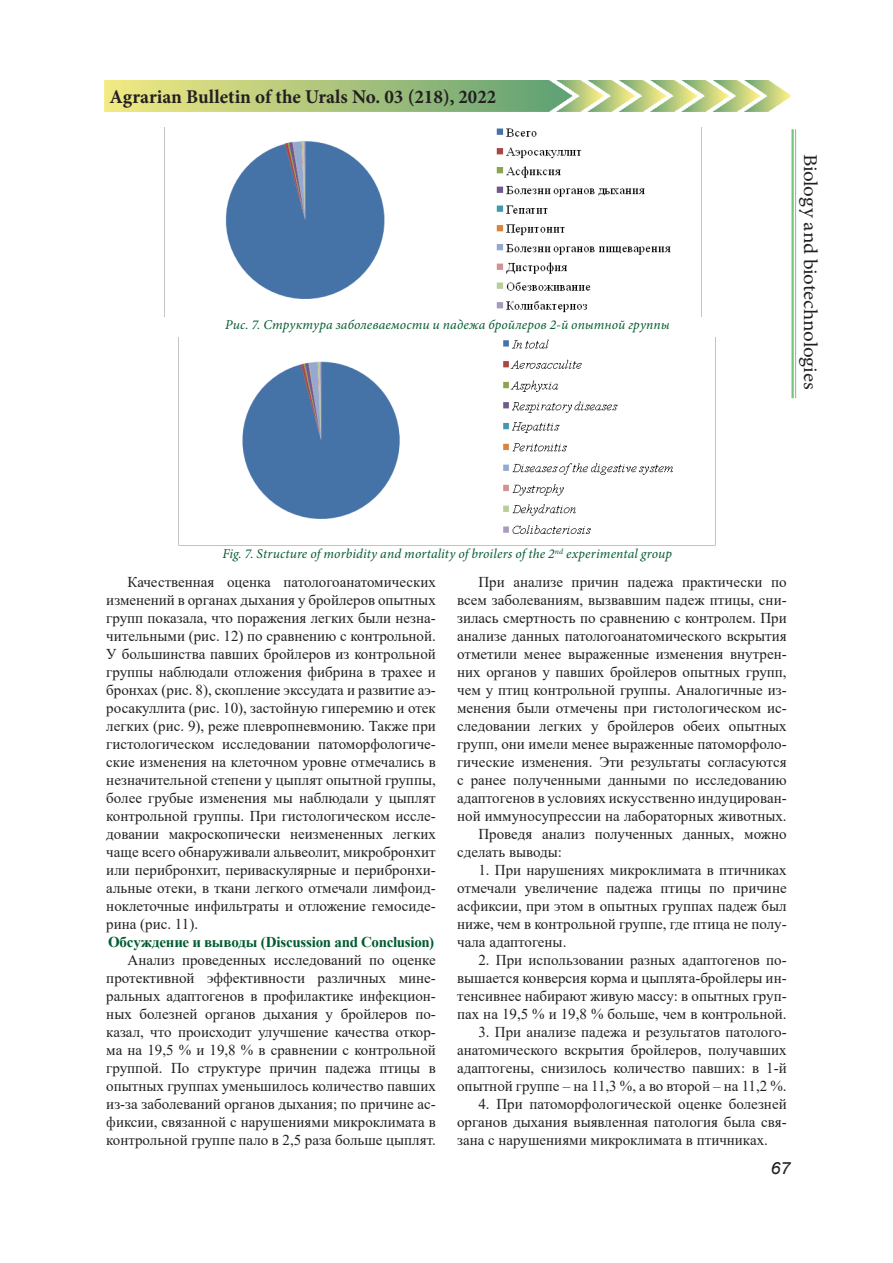
<style>
.page{position:relative;width:893px;height:1263px;background:#fff}
.page>*{position:absolute;margin:0;border:0;box-sizing:border-box;transform-origin:0 0}
.t1{font:700 19.5px "Minion Pro";color:#231f20}
.t2{font:19.5px "Minion Pro";letter-spacing:-.01em;color:#231f20;scale:1.08 1}
.t3{font:italic 16.8px "Arial";color:#231f20;scale:1.08 1}
.t4{font:15px/18px "Times New Roman";color:#231f20;text-align:justify}
.t5{font:700 15px "Times New Roman";letter-spacing:-.015em;color:#025b30}
.t6{font:italic 13.5px "Minion Pro";letter-spacing:.01em;color:#025b30}
</style>
<div class="page">
<hr style="left:791px;top:129px;width:3px;height:269px;background:#40ae49">
<hr style="left:795px;top:129px;width:1px;height:269px;background:#40ae49">
<img style="left:104px;top:80px;width:686px;height:32px">
<img style="left:225px;top:128px;width:446px;height:185px">
<img style="left:242px;top:339px;width:431px;height:195px">
<h1 class="t1" style="left:110px;top:83px;width:388px">Agrarian Bulletin of the Urals No. 03 (218), 2022</h1>
<p class="t6" style="left:225px;top:316px;width:446px">Рис. 7. Структура заболеваемости и падежа бройлеров 2-й опытной группы</p>
<h1 class="t2" style="left:823px;top:154px;width:220px;rotate:90deg">Biology and biotechnologies</h1>
<p class="t6" style="left:222px;top:545px;width:451px">Fig. 7. Structure of morbidity and mortality of broilers of the 2<sup>nd</sup> experimental group</p>
<p class="t4" style="left:106px;top:572px;width:331px;text-indent:21px">Качественная оценка патологоанатомических изменений в органах дыхания у бройлеров опытных групп показала, что поражения легких были незна&shy;чительными (рис. 12) по сравнению с контрольной.<br>У большинства павших бройлеров из контрольной группы наблюдали отложения фибрина в трахее и бронхах (рис. 8), скопление экссудата и развитие аэ&shy;росакуллита (рис. 10), застойную гиперемию и отек легких (рис. 9), реже плевропневмонию. Также при гистологическом исследовании патоморфологиче&shy;ские изменения на клеточном уровне отмечались в незначительной степени у цыплят опытной группы, более грубые изменения мы наблюдали у цыплят контрольной группы. При гистологическом иссле&shy;довании макроскопически неизмененных легких чаще всего обнаруживали альвеолит, микробронхит или перибронхит, периваскулярные и перибронхи&shy;альные отеки, в ткани легкого отмечали лимфоид&shy;ноклеточные инфильтраты и отложение гемосиде&shy;рина (рис. 11).</p>
<p class="t5" style="left:108px;top:931px;width:327px">Обсуждение и выводы (Discussion and Conclusion)</p>
<p class="t4" style="left:106px;top:950px;width:331px;text-indent:21px">Анализ проведенных исследований по оценке протективной эффективности различных мине&shy;ральных адаптогенов в профилактике инфекцион&shy;ных болезней органов дыхания у бройлеров по&shy;казал, что происходит улучшение качества откор&shy;ма на 19,5 % и 19,8 % в сравнении с контрольной группой. По структуре причин падежа птицы в опытных группах уменьшилось количество павших из-за заболеваний органов дыхания; по причине ас&shy;фиксии, связанной с нарушениями микроклимата в контрольной группе пало в 2,5 раза больше цыплят.</p>
<p class="t4" style="left:478px;top:572px;width:310px">При анализе причин падежа практически по</p>
<p class="t4" style="left:457px;top:590px;width:331px">всем заболеваниям, вызвавшим падеж птицы, сни-</p>
<p class="t4" style="left:457px;top:608px;width:331px">зилась смертность по сравнению с контролем. При</p>
<p class="t4" style="left:457px;top:626px;width:331px">анализе данных патологоанатомического вскрытия</p>
<p class="t4" style="left:457px;top:644px;width:331px">отметили менее выраженные изменения внутрен-</p>
<p class="t4" style="left:457px;top:662px;width:331px">них органов у павших бройлеров опытных групп,</p>
<p class="t4" style="left:457px;top:680px;width:331px">чем у птиц контрольной группы. Аналогичные из-</p>
<p class="t4" style="left:457px;top:698px;width:331px">менения были отмечены при гистологическом ис-</p>
<p class="t4" style="left:457px;top:716px;width:331px">следовании легких у бройлеров обеих опытных</p>
<p class="t4" style="left:457px;top:734px;width:331px">групп, они имели менее выраженные патоморфоло-</p>
<p class="t4" style="left:457px;top:752px;width:331px">гические изменения. Эти результаты согласуются</p>
<p class="t4" style="left:457px;top:770px;width:331px">с ранее полученными данными по исследованию</p>
<p class="t4" style="left:457px;top:788px;width:331px">адаптогенов в условиях искусственно индуцирован-</p>
<p class="t4" style="left:457px;top:806px;width:331px">ной иммуносупрессии на лабораторных животных.</p>
<p class="t4" style="left:478px;top:824px;width:310px">Проведя анализ полученных данных, можно</p>
<p class="t4" style="left:457px;top:842px;width:106px">сделать выводы:</p>
<p class="t4" style="left:457px;top:860px;width:331px;text-indent:21px">1. При нарушениях микроклимата в птичниках отмечали увеличение падежа птицы по причине асфиксии, при этом в опытных группах падеж был ниже, чем в контрольной группе, где птица не полу&shy;чала адаптогены.</p>
<p class="t4" style="left:457px;top:950px;width:331px;text-indent:21px">2. При использовании разных адаптогенов по&shy;вышается конверсия корма и цыплята-бройлеры ин&shy;тенсивнее набирают живую массу: в опытных груп&shy;пах на 19,5 % и 19,8 % больше, чем в контрольной.</p>
<p class="t4" style="left:457px;top:1022px;width:331px;text-indent:21px">3. При анализе падежа и результатов патолого&shy;анатомического вскрытия бройлеров, получавших адаптогены, снизилось количество павших: в 1-й опытной группе – на 11,3 %, а во второй – на 11,2 %.</p>
<p class="t4" style="left:457px;top:1094px;width:331px;text-indent:21px">4. При патоморфологической оценке болезней органов дыхания выявленная патология была свя&shy;зана с нарушениями микроклимата в птичниках.</p>
<p class="t3" style="left:770px;top:1157px;width:20px">67</p>
</div>
